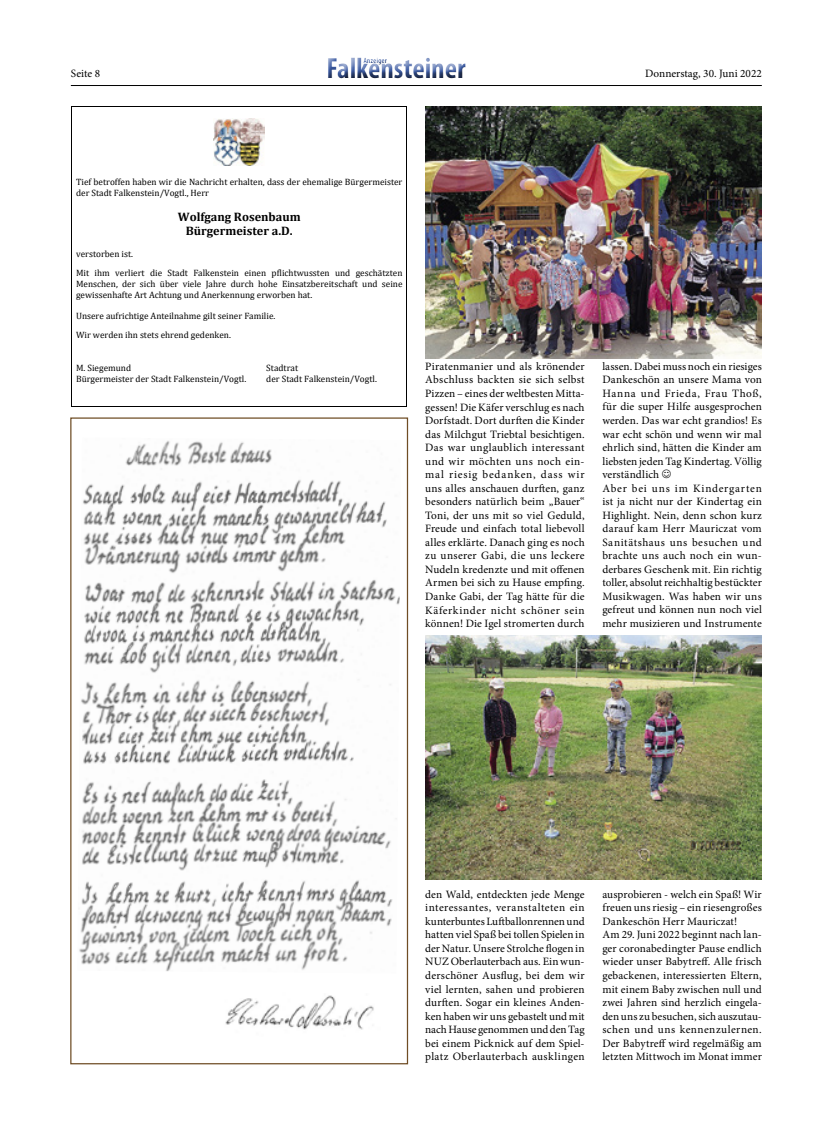
<style>
.page{position:relative;width:815px;height:1134px;background:#fff}
.page>*{position:absolute;margin:0;border:0;box-sizing:border-box;transform-origin:0 0}
.t1{font:700 condensed 29.38px "Myriad Pro";color:#3c5ba3}
.t2{font:700 12.25px/14.4px "Cambria";color:#000;text-align:center}
.t3{font:11.25px/13.5px "Minion Pro";letter-spacing:.01em;color:#000;text-align:justify}
.t4{font:9.25px/10.8px "Cambria";color:#000}
.t5{font:700 condensed 7.75px "Myriad Pro";color:#3c5ba3}
</style>
<div class="page">
<hr style="left:71px;top:85px;width:691px;height:1px;background:#000">
<div style="left:322px;top:50px;width:156px;height:36px;background:#fff"></div>
<div style="left:322px;top:53px;width:152px;height:33px;background:#000;opacity:.75"></div>
<img style="left:225px;top:995px;width:149px;height:35px">
<hr style="left:72px;top:106px;width:335px;height:1px;background:#000">
<hr style="left:72px;top:118px;width:1px;height:47px;background:#000">
<hr style="left:407px;top:118px;width:1px;height:47px;background:#000">
<hr style="left:72px;top:406px;width:335px;height:1px;background:#000">
<img style="left:214px;top:118px;width:51px;height:47px">
<img style="left:79px;top:440px;width:321px;height:532px">
<img style="left:425px;top:106px;width:337px;height:253px">
<img style="left:425px;top:635px;width:337px;height:245px">
<p class="t5" style="left:363px;top:56px;width:25px">Anzeiger</p>
<h1 class="t1" style="left:326px;top:50px;width:141px">Falkensteiner</h1>
<p class="t3" style="left:71px;top:67px;width:31px">Seite 8</p>
<p class="t3" style="left:645px;top:67px;width:118px">Donnerstag, 30. Juni 2022</p>
<p class="t4" style="left:76px;top:177px;width:328px">Tief betroffen haben wir die Nachricht erhalten, dass der ehemalige Bürgermeister der Stadt Falkenstein/Vogtl., Herr</p>
<p class="t2" style="left:178px;top:209px;width:124px">Wolfgang Rosenbaum<br>Bürgermeister a.D.</p>
<p class="t4" style="left:76px;top:245px;width:328px;line-height:18.9px">verstorben ist.<br>Mit ihm verliert die Stadt Falkenstein einen pflichtwussten und geschätzten</p>
<p class="t4" style="left:76px;top:278px;width:328px">Menschen, der sich über viele Jahre durch hohe Einsatzbereitschaft und seine gewissenhafte Art Achtung und Anerkennung erworben hat.</p>
<p class="t4" style="left:76px;top:307px;width:201px;line-height:18.9px">Unsere aufrichtige Anteilnahme gilt seiner Familie.<br>Wir werden ihn stets ehrend gedenken.</p>
<p class="t4" style="left:76px;top:362px;width:57px">M. Siegemund</p>
<p class="t4" style="left:266px;top:362px;width:33px">Stadtrat</p>
<p class="t4" style="left:76px;top:373px;width:172px">Bürgermeister der Stadt Falkenstein/Vogtl.</p>
<p class="t4" style="left:266px;top:373px;width:112px">der Stadt Falkenstein/Vogtl.</p>
<p class="t3" style="left:425px;top:360px;width:161px">Piratenmanier und als krönender Abschluss backten sie sich selbst Pizzen – eines der weltbesten Mitta&shy;gessen! Die Käfer verschlug es nach Dorfstadt. Dort durften die Kinder das Milchgut Triebtal besichtigen.<br>Das war unglaublich interessant und wir möchten uns noch ein&shy;mal riesig bedanken, dass wir uns alles anschauen durften, ganz besonders natürlich beim „Bauer“ Toni, der uns mit so viel Geduld, Freude und einfach total liebevoll alles erklärte. Danach ging es noch zu unserer Gabi, die uns leckere Nudeln kredenzte und mit offenen Armen bei sich zu Hause empfing.<br>Danke Gabi, der Tag hätte für die Käferkinder nicht schöner sein können! Die Igel stromerten durch</p>
<p class="t3" style="left:602px;top:360px;width:161px;text-align:left">lassen. Dabei muss noch ein riesiges<br>Dankeschön an unsere Mama von<br>Hanna und Frieda, Frau Thoß, für die super Hilfe ausgesprochen werden. Das war echt grandios! Es war echt schön und wenn wir mal ehrlich sind, hätten die Kinder am liebsten jeden Tag Kindertag. Völlig verständlich<br>Aber bei uns im Kindergarten ist ja nicht nur der Kindertag ein<br>Highlight. Nein, denn schon kurz darauf kam Herr Mauriczat vom<br>Sanitätshaus uns besuchen und brachte uns auch noch ein wun&shy;derbares Geschenk mit. Ein richtig toller, absolut reichhaltig bestückter<br>Musikwagen. Was haben wir uns gefreut und können nun noch viel mehr musizieren und Instrumente</p>
<p class="t3" style="left:425px;top:887px;width:161px">den Wald, entdeckten jede Menge interessantes, veranstalteten ein kunterbuntes Luftballonrennen und hatten viel Spaß bei tollen Spielen in der Natur. Unsere Strolche flogen in NUZ Oberlauterbach aus. Ein wun&shy;derschöner Ausflug, bei dem wir viel lernten, sahen und probieren durften. Sogar ein kleines Anden&shy;ken haben wir uns gebastelt und mit nach Hause genommen und den Tag bei einem Picknick auf dem Spiel&shy;platz Oberlauterbach ausklingen</p>
<p class="t3" style="left:602px;top:887px;width:161px;text-align:left">ausprobieren - welch ein Spaß! Wir freuen uns riesig – ein riesengroßes Dankeschön Herr Mauriczat!<br>Am 29. Juni 2022 beginnt nach lan&shy;ger coronabedingter Pause endlich wieder unser Babytreff. Alle frisch gebackenen, interessierten Eltern, mit einem Baby zwischen null und zwei Jahren sind herzlich eingela&shy;den uns zu besuchen, sich auszutau&shy;schen und uns kennenzulernen.<br>Der Babytreff wird regelmäßig am letzten Mittwoch im Monat immer</p>
</div>
